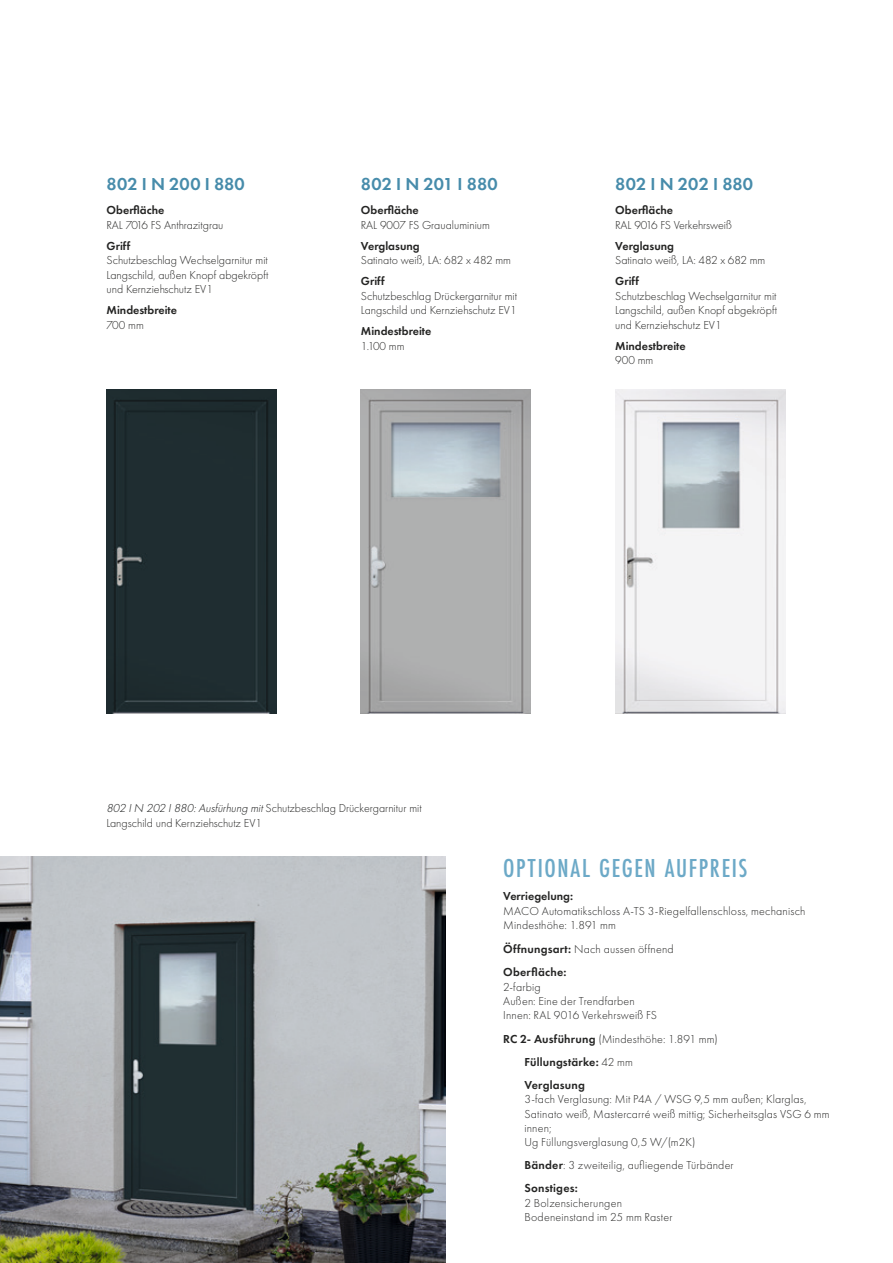
<style>
.page{position:relative;width:893px;height:1263px;background:#fff}
.page>*{position:absolute;margin:0;border:0;box-sizing:border-box;transform-origin:0 0}
.t1{font:500 27px "Futura PT Cond";letter-spacing:.055em;color:#6ca9c7}
.t2{font:600 18px "Futura PT";letter-spacing:.01em;color:#478cab}
.t3{font:300 12px/14.4px "Futura PT";color:#242423}
.t4{font:600 12px/23px "Futura PT";color:#242423}
.t5{font:600 12px/23.5px "Futura PT";letter-spacing:.02em;color:#242423}
.s1{font-style:italic;color:#151616}
.s2{font-weight:300}
.s3{font-weight:600}
</style>
<div class="page">
<img style="left:361px;top:389px;width:170px;height:325px">
<div style="left:106px;top:389px;width:170px;height:325px;background:#1f2d31"></div>
<img style="left:616px;top:389px;width:170px;height:325px">
<img style="left:0;top:856px;width:446px;height:407px">
<h2 class="t2" style="left:107px;top:173px;width:140px">802 I N 200 I 880</h2>
<p class="t4" style="left:107px;top:199px;width:59px">Oberfläche</p>
<p class="t3" style="left:107px;top:217px;width:118px">RAL 7016 FS Anthrazitgrau</p>
<p class="t4" style="left:107px;top:234px;width:25px">Griff</p>
<p class="t3" style="left:107px;top:253px;width:163px;text-align:justify">Schutzbeschlag Wechselgarnitur mit Langschild, außen Knopf abgekröpft und Kernziehschutz EV1</p>
<p class="t4" style="left:107px;top:298px;width:72px">Mindestbreite</p>
<p class="t3" style="left:107px;top:317px;width:39px">700 mm</p>
<h2 class="t2" style="left:361px;top:173px;width:138px">802 I N 201 I 880</h2>
<p class="t4" style="left:361px;top:199px;width:59px">Oberfläche</p>
<p class="t3" style="left:361px;top:217px;width:131px">RAL 9007 FS Graualuminium</p>
<p class="t4" style="left:361px;top:234px;width:60px">Verglasung</p>
<p class="t3" style="left:361px;top:253px;width:152px">Satinato weiß, LA: 682 x 482 mm</p>
<p class="t4" style="left:361px;top:270px;width:25px">Griff</p>
<p class="t3" style="left:361px;top:289px;width:158px">Schutzbeschlag Drückergarnitur mit<br>Langschild und Kernziehschutz EV1</p>
<p class="t4" style="left:361px;top:320px;width:72px">Mindestbreite</p>
<p class="t3" style="left:361px;top:339px;width:45px">1.100 mm</p>
<h2 class="t2" style="left:615px;top:173px;width:139px">802 I N 202 I 880</h2>
<p class="t4" style="left:615px;top:199px;width:59px">Oberfläche</p>
<p class="t3" style="left:615px;top:217px;width:118px">RAL 9016 FS Verkehrsweiß</p>
<p class="t4" style="left:615px;top:234px;width:60px">Verglasung</p>
<p class="t3" style="left:615px;top:253px;width:152px">Satinato weiß, LA: 482 x 682 mm</p>
<p class="t4" style="left:615px;top:270px;width:25px">Griff</p>
<p class="t3" style="left:615px;top:289px;width:163px;text-align:justify">Schutzbeschlag Wechselgarnitur mit Langschild, außen Knopf abgekröpft und Kernziehschutz EV1</p>
<p class="t4" style="left:615px;top:334px;width:72px">Mindestbreite</p>
<p class="t3" style="left:615px;top:353px;width:40px">900 mm</p>
<p class="t3" style="left:106px;top:801px;width:317px"><span class="s1">802 IN 202 I880:Ausfürhung mit</span>Schutzbeschlag Drückergarnitur mit<br>Langschild und Kernziehschutz EV1</p>
<h1 class="t1" style="left:503px;top:852px;width:246px">OPTIONAL GEGEN AUFPREIS</h1>
<p class="t4" style="left:503px;top:885px;width:71px">Verriegelung:</p>
<p class="t3" style="left:503px;top:904px;width:304px">MACO Automatikschloss A-TS 3-Riegelfallenschloss, mechanisch<br>Mindesthöhe: 1.891 mm</p>
<p class="t5" style="left:503px;top:937px;width:172px">Öffnungsart: <span class="s2">Nach aussen öffnend<br></span>Oberfläche:</p>
<p class="t3" style="left:503px;top:979px;width:155px">2-farbig<br>Außen: Eine der Trendfarben<br>Innen: RAL 9016 Verkehrsweiß FS</p>
<p class="t4" style="left:524px;top:1027px;width:195px;text-indent:-21px">RC 2- Ausführung <span class="s2">(Mindesthöhe: 1.891 mm)<br></span>Füllungstärke: <span class="s2">42 mm<br></span>Verglasung</p>
<p class="t3" style="left:524px;top:1092px;width:307px">3-fach Verglasung: Mit P4A / WSG 9,5 mm außen; Klarglas, Satinato weiß, Mastercarré weiß mittig; Sicherheitsglas VSG 6 mm innen;<br>Ug Füllungsverglasung 0,5 W/(m2K)</p>
<p class="t3" style="left:524px;top:1154px;width:211px;line-height:23px"><span class="s3">Bänder</span>: 3 zweiteilig, aufliegende Türbänder<br><span class="s3">Sonstiges:</span></p>
<p class="t3" style="left:524px;top:1195px;width:150px">2 Bolzensicherungen<br>Bodeneinstand im 25 mm Raster</p>
</div>
